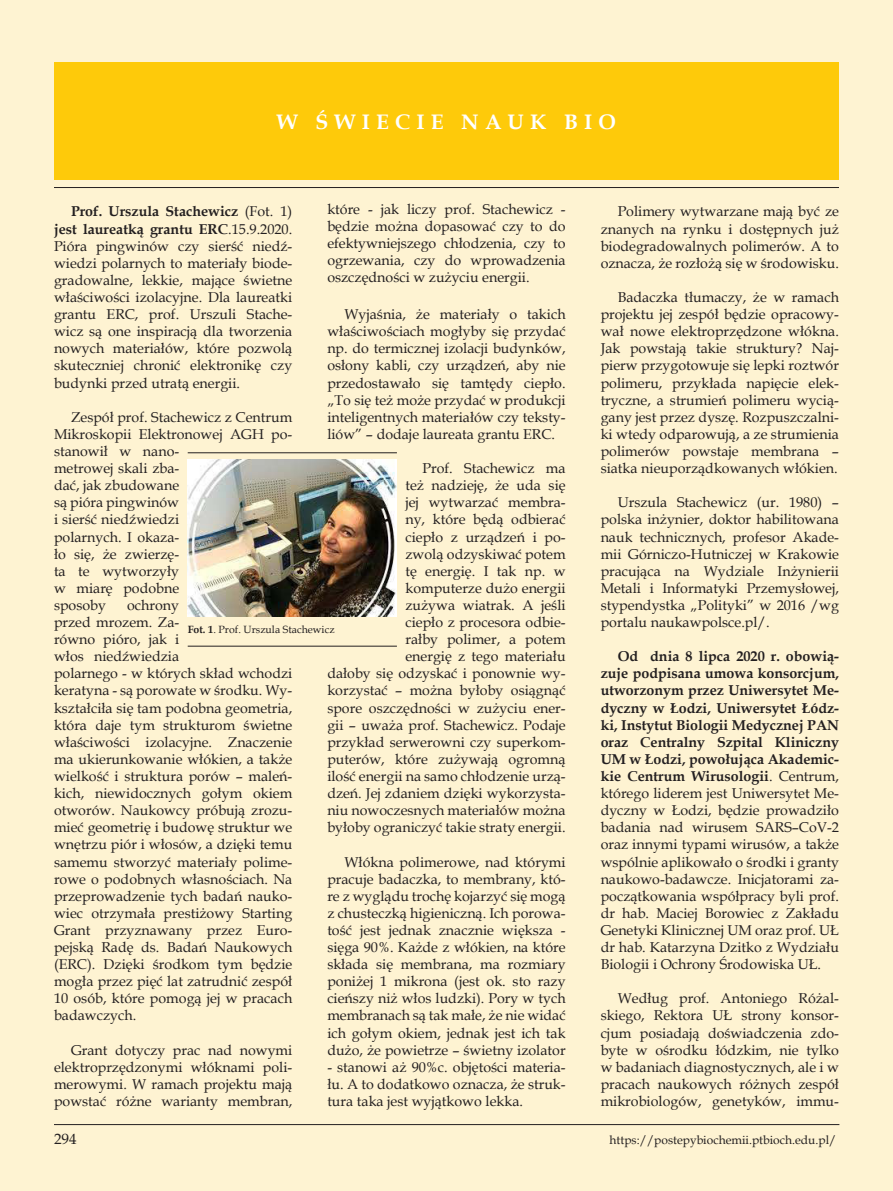
<style>
.page{position:relative;width:893px;height:1191px;background:#fef3d2}
.page>*{position:absolute;margin:0;border:0;box-sizing:border-box;transform-origin:0 0}
.Tytul_glowny{font:700 21px "Book Antiqua";letter-spacing:.295em;color:#fff}
.t1{font:15px "Book Antiqua";color:#231f20}
.Body_tekst{font:14.25px/17.1px "Book Antiqua";color:#231f20;text-align:justify}
.t2{font:12px "Book Antiqua";color:#231f20}
.Figura{font:10.5px "Book Antiqua";color:#231f20}
.s1{font-weight:700}
</style>
<div class="page">
<hr style="left:54px;top:1124px;width:785px;height:1px;background:#231f20">
<div style="left:54px;top:63px;width:785px;height:116px;background:#feca0a"></div>
<hr style="left:54px;top:187px;width:785px;height:1px;background:#231f20">
<img style="left:188px;top:459px;width:209px;height:158px">
<hr style="left:188px;top:452px;width:209px;height:1px;background:#231f20">
<hr style="left:188px;top:646px;width:209px;height:1px;background:#231f20">
<p class="Tytul_glowny" style="left:277px;top:107px;width:341px">W ŚWIECIE NAUK BIO</p>
<p class="Body_tekst" style="left:327px;top:200px;width:240px">które - jak liczy prof. Stachewicz - będzie można dopasować czy to do efektywniejszego chłodzenia, czy to ogrzewania, czy do wprowadzenia oszczędności w zużyciu energii.</p>
<p class="Body_tekst" style="left:327px;top:305px;width:240px;text-indent:17px">Wyjaśnia, że materiały o takich właściwościach mogłyby się przydać np. do termicznej izolacji budynków, osłony kabli, czy urządzeń, aby nie przedostawało się tamtędy ciepło. „To się też może przydać w produkcji inteligentnych materiałów czy teksty&shy;liów” – dodaje laureata grantu ERC.</p>
<p class="Body_tekst" style="left:327px;top:459px;width:240px;text-align:right">Prof. Stachewicz ma<br>też nadzieję, że uda się<br>jej wytwarzać membra-<br>ny, które będą odbierać<br>ciepło z urządzeń i po-<br>zwolą odzyskiwać potem<br>tę energię. I tak np. w komputerze dużo energii<br>zużywa wiatrak. A jeśli<br>ciepło z procesora odbie-<br>rałby polimer, a potem<br>energię z tego materiału<br>dałoby się odzyskać i ponownie wy&shy;korzystać – można byłoby osiągnąć spore oszczędności w zużyciu ener&shy;gii – uważa prof. Stachewicz. Podaje przykład serwerowni czy superkom&shy;puterów, które zużywają ogromną ilość energii na samo chłodzenie urzą&shy;dzeń. Jej zdaniem dzięki wykorzysta&shy;niu nowoczesnych materiałów można byłoby ograniczyć takie straty energii.</p>
<p class="Body_tekst" style="left:327px;top:852px;width:240px;text-indent:17px">Włókna polimerowe, nad którymi pracuje badaczka, to membrany, któ&shy;re z wyglądu trochę kojarzyć się mogą z chusteczką higieniczną. Ich porowa&shy;tość jest jednak znacznie większa - sięga 90%. Każde z włókien, na które składa się membrana, ma rozmiary poniżej 1 mikrona (jest ok. sto razy cieńszy niż włos ludzki). Pory w tych membranach są tak małe, że nie widać ich gołym okiem, jednak jest ich tak dużo, że powietrze – świetny izolator</p>
<p class="Body_tekst" style="left:327px;top:1058px;width:240px">- stanowi aż 90%c. objętości materia&shy;łu. A to dodatkowo oznacza, że struk&shy;tura taka jest wyjątkowo lekka.</p>
<p class="Body_tekst" style="left:54px;top:203px;width:240px;text-indent:17px"><span class="s1">Prof. Urszula Stachewicz</span> (Fot. 1) <span class="s1">jest laureatką grantu ERC</span>.15.9.2020.<br>Pióra pingwinów czy sierść niedź&shy;wiedzi polarnych to materiały biode&shy;gradowalne, lekkie, mające świetne właściwości izolacyjne. Dla laureatki grantu ERC, prof. Urszuli Stache&shy;wicz są one inspiracją dla tworzenia nowych materiałów, które pozwolą skuteczniej chronić elektronikę czy budynki przed utratą energii.</p>
<p class="Body_tekst" style="left:54px;top:408px;width:240px;text-align:left;text-indent:17px">Zespół prof. Stachewicz z Centrum<br>Mikroskopii Elektronowej AGH po&shy;stanowił w nano-<br>metrowej skali zba-<br>dać, jak zbudowane<br>są pióra pingwinów<br>i sierść niedźwiedzi<br>polarnych. I okaza-<br>ło się, że zwierzę-<br>ta te wytworzyły<br>w miarę podobne<br>sposoby</p>
<p class="Body_tekst" style="left:54px;top:596px;width:240px;text-align:left;text-indent:73px">ochrony<br>przed mrozem. Za-<br>równo pióro, jak i<br>włos niedźwiedzia<br>polarnego - w których skład wchodzi keratyna - są porowate w środku. Wy&shy;kształciła się tam podobna geometria, która daje tym strukturom świetne właściwości izolacyjne. Znaczenie ma ukierunkowanie włókien, a także wielkość i struktura porów – maleń&shy;kich, niewidocznych gołym okiem otworów. Naukowcy próbują zrozu&shy;mieć geometrię i budowę struktur we wnętrzu piór i włosów, a dzięki temu samemu stworzyć materiały polime&shy;rowe o podobnych własnościach. Na przeprowadzenie tych badań nauko&shy;wiec otrzymała prestiżowy Starting<br>Grant przyznawany przez Euro&shy;pejską Radę ds. Badań Naukowych (ERC). Dzięki środkom tym będzie mogła przez pięć lat zatrudnić zespół<br>10 osób, które pomogą jej w pracach badawczych.</p>
<p class="Body_tekst" style="left:54px;top:1041px;width:240px;text-indent:17px">Grant dotyczy prac nad nowymi elektroprzędzonymi włóknami poli&shy;merowymi. W ramach projektu mają powstać różne warianty membran,</p>
<p class="Figura" style="left:188px;top:622px;width:148px"><span class="s1">Fot. 1</span>. Prof. Urszula Stachewicz</p>
<p class="Body_tekst" style="left:601px;top:203px;width:240px;text-indent:17px">Polimery wytwarzane mają być ze znanych na rynku i dostępnych już biodegradowalnych polimerów. A to oznacza, że rozłożą się w środowisku.</p>
<p class="Body_tekst" style="left:601px;top:288px;width:240px;text-indent:17px">Badaczka tłumaczy, że w ramach projektu jej zespół będzie opracowy&shy;wał nowe elektroprzędzone włókna.<br>Jak powstają takie struktury? Naj&shy;pierw przygotowuje się lepki roztwór polimeru, przykłada napięcie elek&shy;tryczne, a strumień polimeru wycią&shy;gany jest przez dyszę. Rozpuszczalni&shy;ki wtedy odparowują, a ze strumienia polimerów powstaje membrana – siatka nieuporządkowanych włókien.</p>
<p class="Body_tekst" style="left:601px;top:493px;width:240px;text-indent:17px">Urszula Stachewicz (ur. 1980) – polska inżynier, doktor habilitowana nauk technicznych, profesor Akade&shy;mii Górniczo-Hutniczej w Krakowie pracująca na Wydziale Inżynierii Metali i Informatyki Przemysłowej, stypendystka „Polityki” w 2016 /wg portalu naukawpolsce.pl/.</p>
<p class="Body_tekst" style="left:601px;top:647px;width:240px;text-indent:17px"><span class="s1">Od dnia 8 lipca 2020 r. obowią&shy;zuje podpisana umowa konsorcjum, utworzonym przez Uniwersytet Me&shy;dyczny w Łodzi, Uniwersytet Łódz&shy;ki, Instytut Biologii Medycznej PAN oraz Centralny Szpital Kliniczny UM w Łodzi, powołująca Akademic&shy;kie Centrum Wirusologii</span>. Centrum, którego liderem jest Uniwersytet Me&shy;dyczny w Łodzi, będzie prowadziło badania nad wirusem SARS–CoV-2 oraz innymi typami wirusów, a także wspólnie aplikowało o środki i granty naukowo-badawcze. Inicjatorami za&shy;początkowania współpracy byli prof. dr hab. Maciej Borowiec z Zakładu Genetyki Klinicznej UM oraz prof. UŁ dr hab. Katarzyna Dzitko z Wydziału Biologii i Ochrony Środowiska UŁ.</p>
<p class="Body_tekst" style="left:601px;top:989px;width:240px;text-indent:17px">Według prof. Antoniego Różal&shy;skiego, Rektora UŁ strony konsor&shy;cjum posiadają doświadczenia zdo&shy;byte w ośrodku łódzkim, nie tylko w badaniach diagnostycznych, ale i w pracach naukowych różnych zespół mikrobiologów, genetyków, immu-</p>
<p class="t1" style="left:54px;top:1128px;width:24px">294</p>
<p class="t2" style="left:610px;top:1131px;width:228px">https://postepybiochemii.ptbioch.edu.pl/</p>
</div>
